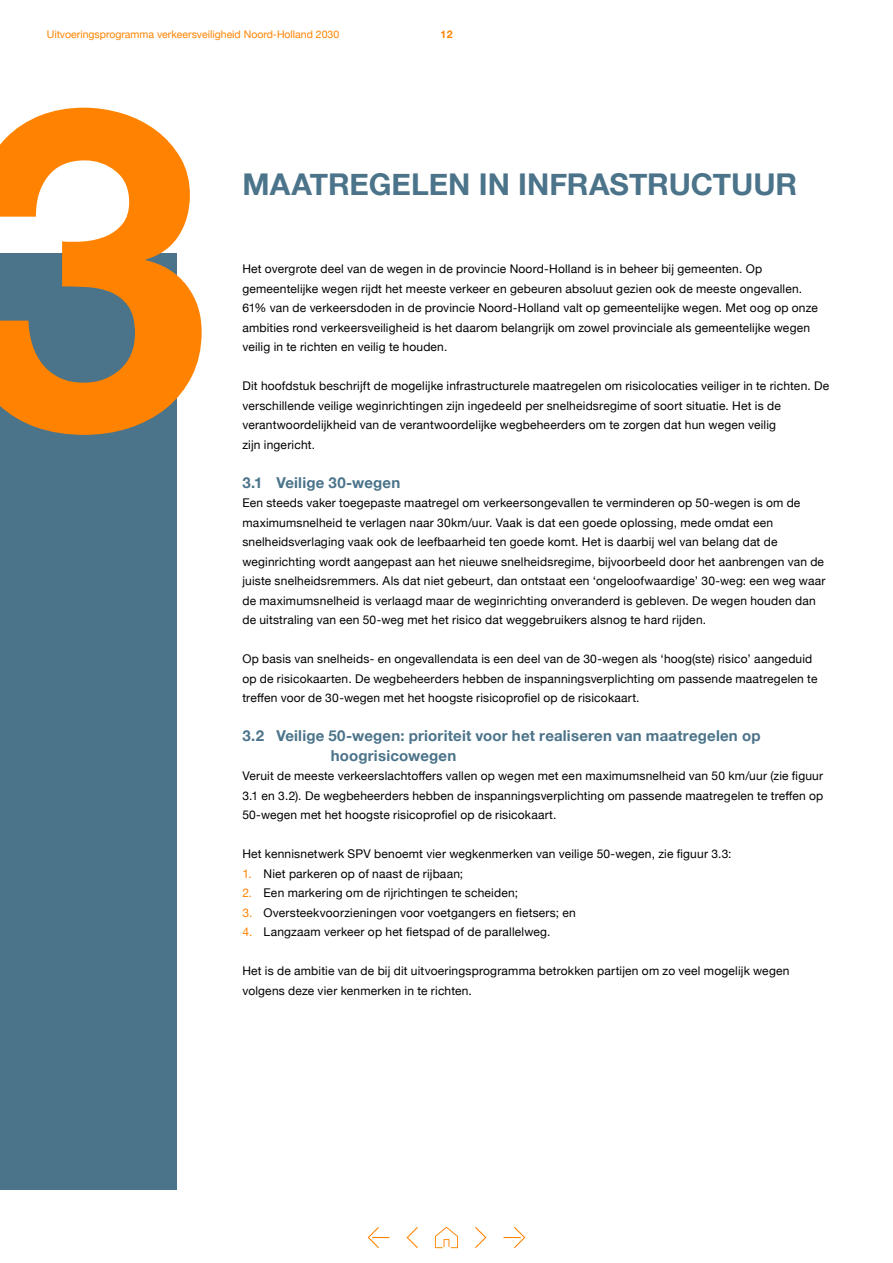
<style>
.page{position:relative;width:893px;height:1263px;background:#fff}
.page>*{position:absolute;margin:0;border:0;box-sizing:border-box;transform-origin:0 0}
.t1{font:700 450px "Helvetica Neue";color:#ff8300}
.t2{font:700 30px "Helvetica Neue";color:#4b738a}
.t3{font:700 15px/19.5px "Helvetica Neue";letter-spacing:.015em;color:#4b738a}
.t4{font:12px/19.5px "Helvetica Neue";letter-spacing:.015em;color:#000}
.t5{font:10.5px "Helvetica Neue";color:#ff8300}
.t6{font:700 10.5px "Helvetica Neue";color:#ff8300}
.s1{color:#ff8300}
</style>
<div class="page">
<div style="left:0;top:254px;width:177px;height:936px;background:#4b738a"></div>
<svg style="left:406px;top:1227px;width:12px;height:21px"></svg>
<svg style="left:475px;top:1227px;width:11px;height:21px"></svg>
<svg style="left:435px;top:1227px;width:23px;height:21px"></svg>
<svg style="left:368px;top:1227px;width:21px;height:21px"></svg>
<svg style="left:503px;top:1227px;width:22px;height:21px"></svg>
<p class="t5" style="left:47px;top:26px;width:294px">Uitvoeringsprogramma verkeersveiligheid Noord-Holland 2030</p>
<p class="t6" style="left:440px;top:26px;width:14px">12</p>
<h1 class="t1" style="left:-40px;top:-84px;width:252px">3</h1>
<h2 class="t2" style="left:242px;top:161px;width:556px">MAATREGELEN IN INFRASTRUCTUUR</h2>
<p class="t4" style="left:242px;top:260px;width:577px">Het overgrote deel van de wegen in de provincie Noord-Holland is in beheer bij gemeenten. Op gemeentelijke wegen rijdt het meeste verkeer en gebeuren absoluut gezien ook de meeste ongevallen.<br>61% van de verkeersdoden in de provincie Noord-Holland valt op gemeentelijke wegen. Met oog op onze ambities rond verkeersveiligheid is het daarom belangrijk om zowel provinciale als gemeentelijke wegen veilig in te richten en veilig te houden.</p>
<p class="t4" style="left:242px;top:377px;width:588px">Dit hoofdstuk beschrijft de mogelijke infrastructurele maatregelen om risicolocaties veiliger in te richten. De verschillende veilige weginrichtingen zijn ingedeeld per snelheidsregime of soort situatie. Het is de verantwoordelijkheid van de verantwoordelijke wegbeheerders om te zorgen dat hun wegen veilig<br>zijn ingericht.</p>
<p class="t3" style="left:242px;top:473px;width:159px">3.1 Veilige 30-wegen</p>
<p class="t4" style="left:242px;top:494px;width:585px">Een steeds vaker toegepaste maatregel om verkeersongevallen te verminderen op 50-wegen is om de maximumsnelheid te verlagen naar 30km/uur. Vaak is dat een goede oplossing, mede omdat een snelheidsverlaging vaak ook de leefbaarheid ten goede komt. Het is daarbij wel van belang dat de weginrichting wordt aangepast aan het nieuwe snelheidsregime, bijvoorbeeld door het aanbrengen van de juiste snelheidsremmers. Als dat niet gebeurt, dan ontstaat een ‘ongeloofwaardige’ 30-weg: een weg waar de maximumsnelheid is verlaagd maar de weginrichting onveranderd is gebleven. De wegen houden dan de uitstraling van een 50-weg met het risico dat weggebruikers alsnog te hard rijden.</p>
<p class="t4" style="left:242px;top:650px;width:577px">Op basis van snelheids- en ongevallendata is een deel van de 30-wegen als ‘hoog(ste) risico’ aangeduid op de risicokaarten. De wegbeheerders hebben de inspanningsverplichting om passende maatregelen te treffen voor de 30-wegen met het hoogste risicoprofiel op de risicokaart.</p>
<p class="t3" style="left:331px;top:726px;width:431px;text-indent:-88px">3.2 Veilige 50-wegen: prioriteit voor het realiseren van maatregelen op hoogrisicowegen</p>
<p class="t4" style="left:242px;top:767px;width:582px;text-align:justify">Veruit de meeste verkeerslachtoffers vallen op wegen met een maximumsnelheid van 50 km/uur (zie figuur 3.1 en 3.2). De wegbeheerders hebben de inspanningsverplichting om passende maatregelen te treffen op 50-wegen met het hoogste risicoprofiel op de risicokaart.</p>
<p class="t4" style="left:242px;top:845px;width:491px">Het kennisnetwerk SPV benoemt vier wegkenmerken van veilige 50-wegen, zie figuur 3.3:</p>
<p class="t4" style="left:242px;top:864px;width:222px"><span class="s1">1.</span> Niet parkeren op of naast de rijbaan;</p>
<p class="t4" style="left:242px;top:884px;width:277px"><span class="s1">2.</span> Een markering om de rijrichtingen te scheiden;</p>
<p class="t4" style="left:242px;top:903px;width:335px"><span class="s1">3.</span> Oversteekvoorzieningen voor voetgangers en fietsers; en</p>
<p class="t4" style="left:242px;top:923px;width:310px"><span class="s1">4.</span> Langzaam verkeer op het fietspad of de parallelweg.</p>
<p class="t4" style="left:242px;top:962px;width:549px">Het is de ambitie van de bij dit uitvoeringsprogramma betrokken partijen om zo veel mogelijk wegen volgens deze vier kenmerken in te richten.</p>
</div>
